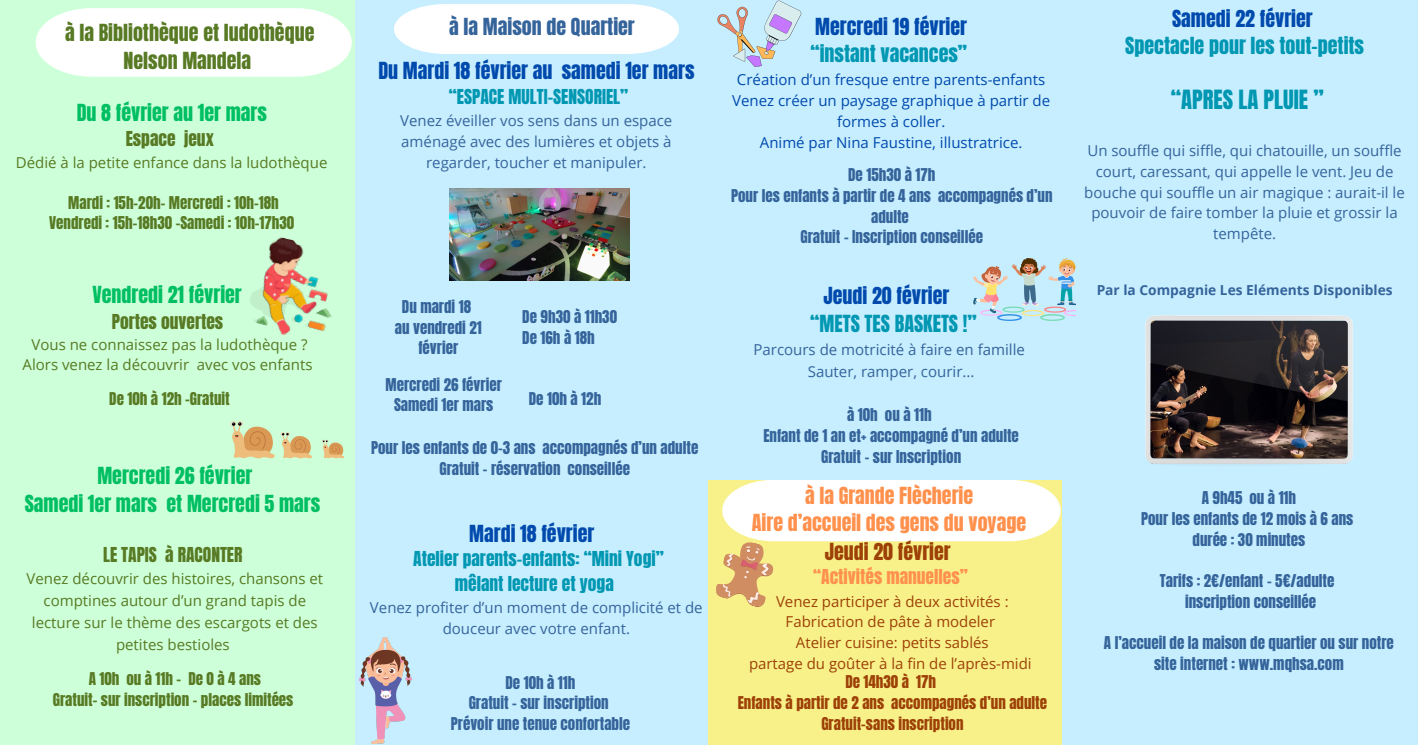
<style>
.page{position:relative;width:1418px;height:745px;background:#fff}
.page>*{position:absolute;margin:0;border:0;box-sizing:border-box;transform-origin:0 0}
.t1{font:22.5px "Anton";color:#0097b2}
.t2{font:20px/27.2px "Anton";color:#00bf63;text-align:center}
.t3{font:20px/27.5px "Anton";color:#004aad}
.t4{font:20px/27.5px "Anton";color:#0097b2}
.t5{font:20px/27.2px "Anton";color:#ff914d;text-align:center}
.t6{font:20px/27.2px "Anton";color:#587a24;text-align:center}
.t7{font:20px "Anton";color:#35649b}
.t8{font:20px "Anton";color:#9d4107}
.t9{font:17.5px/24.4px "Anton";color:#0097b2;text-align:center}
.t10{font:17.5px "Anton";color:#587a24}
.t11{font:17.5px "Anton";color:#ff914d}
.t12{font:15px/20.6px "Anton";color:#35649b;text-align:center}
.t13{font:15px/20.6px "Open Sans";color:#35649b;text-align:center}
.t14{font:15px/21.9px "Open Sans";color:#587a24;text-align:center}
.t15{font:15px/20.1px "Anton";color:#587a24;text-align:center}
.t16{font:15px/20.9px "Open Sans";color:#004aad;text-align:center}
.t17{font:15px "Open Sans";color:#9d4107}
.t18{font:15px/20.6px "Anton";color:#9d4107;text-align:center}
.t19{font:700 13.75px "Open Sans";color:#35649b}
.s1{color:#0097b2}
.s2{color:#004aad}
</style>
<div class="page">
<div style="left:353px;top:0;width:366px;height:744px;background:#c7eeff"></div>
<div style="left:0;top:0;width:354px;height:744px;background:#cdffd8"></div>
<svg style="left:36px;top:8px;width:316px;height:69px;background:#fafffb"></svg>
<svg style="left:394px;top:4px;width:285px;height:50px;background:#fafdff"></svg>
<svg style="left:449px;top:246px;width:181px;height:35px"></svg>
<div style="left:709px;top:0;width:354px;height:744px;background:#c7eeff"></div>
<div style="left:1063px;top:0;width:355px;height:744px;background:#c7eeff"></div>
<div style="left:707px;top:479px;width:354px;height:265px;background:#f8f18a"></div>
<img style="left:1145px;top:315px;width:207px;height:150px">
<svg style="left:231px;top:421px;width:44px;height:38px"></svg>
<svg style="left:281px;top:432px;width:31px;height:27px"></svg>
<svg style="left:322px;top:439px;width:22px;height:20px"></svg>
<img style="left:250px;top:237px;width:82px;height:98px">
<img style="left:360px;top:637px;width:51px;height:106px">
<img style="left:973px;top:258px;width:103px;height:63px">
<svg style="left:717px;top:0;width:84px;height:67px"></svg>
<svg style="left:713px;top:479px;width:347px;height:128px"></svg>
<img style="left:449px;top:188px;width:180px;height:92px">
<h4 class="t6" style="left:65px;top:20px;width:251px">à la Bibliothèque et ludothèque<br>Nelson Mandela</h4>
<h4 class="t7" style="left:449px;top:12px;width:187px">à la Maison de Quartier</h4>
<p class="t3" style="left:810px;top:13px;width:158px">Mercredi 19 février <span class="s1">“instant vacances”</span></p>
<p class="t16" style="left:732px;top:69px;width:320px">Création d’un fresque entre parents-enfants Venez créer un paysage graphique à partir de formes à coller.<br>Animé par Nina Faustine, illustratrice.</p>
<h2 class="t3" style="left:378px;top:57px;width:317px">Du Mardi 18 février au samedi 1er mars</h2>
<h2 class="t9" style="left:449px;top:84px;width:181px">“ESPACE MULTI-SENSORIEL”</h2>
<h2 class="t13" style="left:400px;top:110px;width:274px">Venez éveiller vos sens dans un espace aménagé avec des lumières et objets à regarder, toucher et manipuler.</h2>
<h4 class="t2" style="left:77px;top:100px;width:192px">Du 8 février au 1er mars</h4>
<h4 class="t10" style="left:126px;top:126px;width:89px">Espace jeux</h4>
<h4 class="t14" style="left:16px;top:152px;width:313px">Dédié à la petite enfance dans la ludothèque</h4>
<h4 class="t15" style="left:49px;top:192px;width:247px;line-height:20.6px">Mardi : 15h-20h- Mercredi : 10h-18h<br>Vendredi : 15h-18h30 -Samedi : 10h-17h30</h4>
<h4 class="t12" style="left:731px;top:165px;width:323px">De 15h30 à 17h<br>Pour les enfants à partir de 4 ans accompagnés d’un adulte<br>Gratuit - Inscription conseillée</h4>
<h4 class="t2" style="left:92px;top:281px;width:151px">Vendredi 21 février</h4>
<h4 class="t10" style="left:112px;top:309px;width:113px">Portes ouvertes</h4>
<h4 class="t14" style="left:23px;top:334px;width:291px;line-height:20.1px">Vous ne connaissez pas la ludothèque ?<br>Alors venez la découvrir avec vos enfants</h4>
<h4 class="t15" style="left:109px;top:388px;width:122px">De 10h à 12h -Gratuit</h4>
<h4 class="t2" style="left:25px;top:462px;width:297px">Mercredi 26 février<br>Samedi 1er mars et Mercredi 5 mars</h4>
<p class="t10" style="left:103px;top:542px;width:141px">LE TAPIS à RACONTER</p>
<p class="t14" style="left:27px;top:567px;width:298px">Venez découvrir des histoires, chansons et comptines autour d’un grand tapis de lecture sur le thème des escargots et des petites bestioles</p>
<h4 class="t15" style="left:53px;top:669px;width:242px">A10h ouà11h- De0à4ans<br>Gratuit- sur inscription - places limitées</h4>
<p class="t12" style="left:395px;top:296px;width:88px">Du mardi 18 au vendredi 21 février</p>
<h4 class="t13" style="left:425px;top:296px;width:219px">Cet espace vous est ouvert les :</h4>
<p class="t12" style="left:522px;top:307px;width:96px;text-align:left">De 9h30 à 11h30<br>De 16h à 18h</p>
<h2 class="t12" style="left:385px;top:374px;width:118px">Mercredi 26 février<br>Samedi 1er mars</h2>
<h1 class="t12" style="left:529px;top:388px;width:74px">De 10h à 12h</h1>
<p class="t12" style="left:371px;top:437px;width:329px">Pour les enfants de 0-3 ans accompagnés d’un adulte<br>Gratuit - réservation conseillée</p>
<h4 class="t3" style="left:469px;top:520px;width:127px">Mardi 18 février</h4>
<h4 class="t9" style="left:413px;top:547px;width:252px">Atelier parents-enfants: “Mini Yogi” mêlant lecture et yoga</h4>
<h4 class="t13" style="left:370px;top:597px;width:334px">Venez profiter d’un moment de complicité et de douceur avec votre enfant.</h4>
<h4 class="t12" style="left:451px;top:672px;width:181px">De 10h à 11h<br>Gratuit - sur inscription<br>Prévoir une tenue confortable</h4>
<h2 class="t4" style="left:810px;top:282px;width:168px;text-indent:13px"><span class="s2">Jeudi 20 février </span>“METS TES BASKETS !”</h2>
<h2 class="t13" style="left:753px;top:338px;width:273px;line-height:22.2px">Parcours de motricité à faire en famille<br>Sauter, ramper, courir...</h2>
<h4 class="t12" style="left:763px;top:404px;width:257px">à 10h ou à 11h<br>Enfant de 1 an et+ accompagné d’un adulte<br>Gratuit - sur Inscription</h4>
<p class="t5" style="left:752px;top:482px;width:276px">à la Grande Flècherie<br>Aire d’accueil des gens du voyage</p>
<h3 class="t8" style="left:825px;top:537px;width:127px">Jeudi 20 février</h3>
<h3 class="t11" style="left:813px;top:564px;width:156px">“Activités manuelles”</h3>
<h3 class="t17" style="left:776px;top:590px;width:234px">Venez participer à deux activités :</h3>
<p class="t17" style="left:785px;top:611px;width:211px">Fabrication de pâte à modeler</p>
<p class="t17" style="left:796px;top:632px;width:194px">Atelier cuisine: petits sablés</p>
<h4 class="t17" style="left:749px;top:652px;width:284px">partage du goûter à la fin de l’après-midi</h4>
<h4 class="t18" style="left:738px;top:672px;width:311px">De 14h30 à 17h<br>Enfants à partir de 2 ans accompagnés d’un adulte<br>Gratuit-sans inscription</h4>
<h4 class="t4" style="left:1125px;top:5px;width:240px;text-align:center"><span class="s2">Samedi 22 février<br></span>Spectacle pour les tout-petits</h4>
<h4 class="t1" style="left:1170px;top:84px;width:154px">“APRES LA PLUIE ”</h4>
<h4 class="t13" style="left:1084px;top:140px;width:322px">Un souffle qui siffle, qui chatouille, un souffle court, caressant, qui appelle le vent. Jeu de bouche qui souffle un air magique : aurait-il le pouvoir de faire tomber la pluie et grossir la tempête.</h4>
<h4 class="t19" style="left:1096px;top:280px;width:297px">Par la Compagnie Les Eléments Disponibles</h4>
<h4 class="t12" style="left:1141px;top:488px;width:214px">A 9h45 ou à 11h<br>Pour les enfants de 12 mois à 6 ans durée : 30 minutes</h4>
<h2 class="t12" style="left:1159px;top:570px;width:176px">Tarifs : 2€/enfant - 5€/adulte inscription conseillée</h2>
<h4 class="t12" style="left:1104px;top:632px;width:291px">A l’accueil de la maison de quartier ou sur notre site internet : www.mqhsa.com</h4>
</div>
